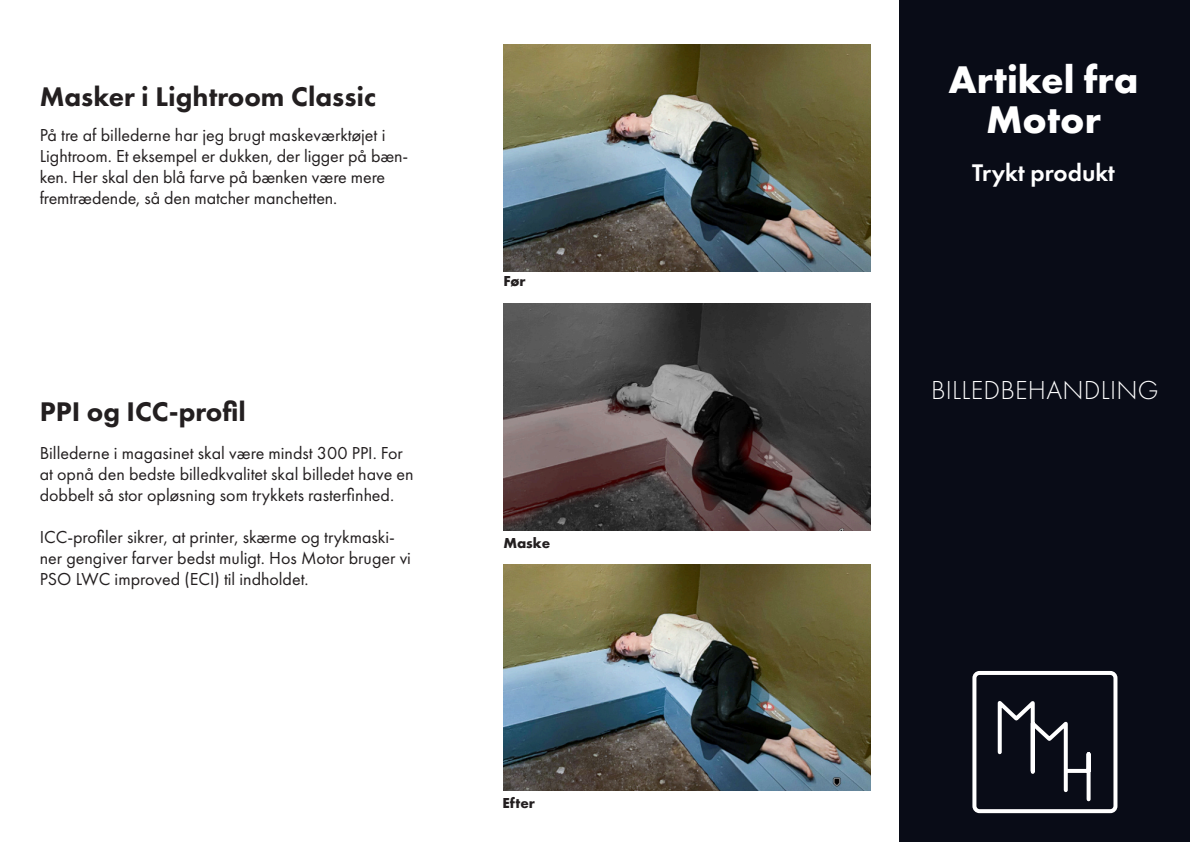
<style>
.page{position:relative;width:1191px;height:842px;background:#fff}
.page>*{position:absolute;margin:0;border:0;box-sizing:border-box;transform-origin:0 0}
.Hvid_rubrik{font:700 40px/40px "Futura PT";color:#fff;text-align:center}
.rigtig_rubrik{font:800 28px "Futura PT";color:#231f20}
.emne{font:300 27px "Futura PT";letter-spacing:.01em;color:#fff}
.produkt{font:600 25px "Futura PT";color:#fff}
.brød{font:18px/21px "Futura PT";color:#231f20}
.billedetekst{font:700 15px "Futura PT";color:#231f20}
</style>
<div class="page">
<img style="left:503px;top:45px;width:367px;height:226px">
<img style="left:503px;top:304px;width:367px;height:226px">
<img style="left:503px;top:564px;width:367px;height:227px">
<div style="left:899px;top:0;width:290px;height:842px;background:#090c17"></div>
<div style="left:972px;top:671px;width:145px;height:142px;border:4px solid #fff;border-radius:5px"></div>
<svg style="left:997px;top:701px;width:94px;height:101px"></svg>
<p class="rigtig_rubrik" style="left:40px;top:80px;width:338px">Masker i Lightroom Classic</p>
<p class="brød" style="left:40px;top:125px;width:370px">På tre af billederne har jeg brugt maskeværktøjet i Lightroom. Et eksempel er dukken, der ligger på bæn&shy;ken. Her skal den blå farve på bænken være mere fremtrædende, så den matcher manchetten.</p>
<p class="rigtig_rubrik" style="left:40px;top:394px;width:208px">PPI og ICC-profil</p>
<p class="brød" style="left:40px;top:443px;width:375px">Billederne i magasinet skal være mindst 300 PPI. For at opnå den bedste billedkvalitet skal billedet have en dobbelt så stor opløsning som trykkets rasterfinhed.</p>
<p class="brød" style="left:40px;top:527px;width:373px">ICC-profiler sikrer, at printer, skærme og trykmaski&shy;ner gengiver farver bedst muligt. Hos Motor bruger vi<br>PSO LWC improved (ECI) til indholdet.</p>
<p class="billedetekst" style="left:503px;top:271px;width:24px">Før</p>
<p class="billedetekst" style="left:503px;top:533px;width:48px">Maske</p>
<p class="billedetekst" style="left:502px;top:793px;width:34px">Efter</p>
<p class="Hvid_rubrik" style="left:948px;top:59px;width:191px">Artikel fra<br>Motor</p>
<p class="produkt" style="left:972px;top:157px;width:144px">Trykt produkt</p>
<p class="emne" style="left:931px;top:375px;width:229px">BILLEDBEHANDLING</p>
</div>
